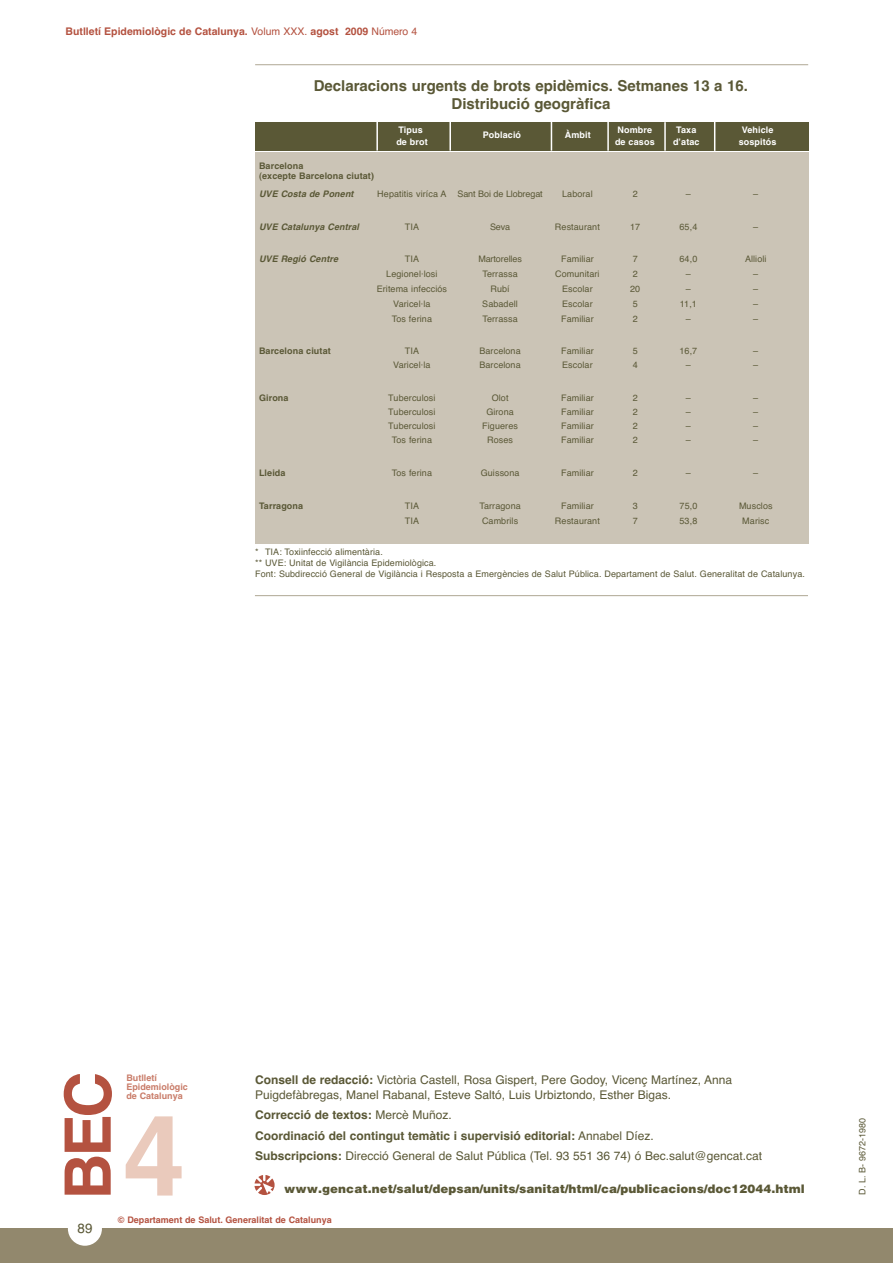
<style>
.page{position:relative;width:893px;height:1263px;background:#fff}
.page>*{position:absolute;margin:0;border:0;box-sizing:border-box;transform-origin:0 0}
.t1{font:700 112.5px "Helvetica";color:#eacabc}
.t2{font:700 64.05px "Helvetica";color:#b45240}
.t3{font:700 15px/18px "Helvetica";color:#5a5836;text-align:center}
.t4{font:13.5px "Helvetica";color:#5a5836}
.t5{font:12px/20.5px "Helvetica";color:#5a5836}
.t6{font:900 12px "Helvetica";color:#5a5836}
.t7{font:700 10.5px "Helvetica";color:#b45240}
.t8{font:9px/10.8px "Helvetica";letter-spacing:.01em;color:#5a5836}
.t9{font:700 9px/10.5px "Helvetica";letter-spacing:.01em;color:#5a5836}
.t10{font:700 9px "Helvetica";letter-spacing:.015em;color:#fff}
.t11{font:italic 700 9px "Helvetica";letter-spacing:.01em;color:#5a5836}
.t12{font:9px "Helvetica";letter-spacing:-.01em;color:#5a5836}
.t13{font:700 9px "Helvetica";color:#b45240}
.t14{font:700 9px/9px "Helvetica";color:#c97c69}
.s1{font-weight:400}
.s2{font-weight:700}
</style>
<div class="page">
<div style="left:0;top:1229px;width:892px;height:34px;background:#92886d"></div>
<div style="left:68px;top:1212px;width:34px;height:34px;background:#fff;border-radius:50%"></div>
<svg style="left:254px;top:1175px;width:20px;height:20px"></svg>
<div style="left:255px;top:152px;width:553px;height:392px;background:#cbc4b6"></div>
<div style="left:255px;top:122px;width:553px;height:28px;background:#5a5836"></div>
<hr style="left:550px;top:122px;width:2px;height:29px;background:#fff">
<hr style="left:449px;top:122px;width:2px;height:29px;background:#fff">
<hr style="left:376px;top:122px;width:2px;height:29px;background:#fff">
<hr style="left:607px;top:122px;width:2px;height:29px;background:#fff">
<svg style="left:664px;top:122px;width:1px;height:29px"></svg>
<svg style="left:714px;top:122px;width:1px;height:29px"></svg>
<hr style="left:255px;top:64px;width:553px;height:1px;background:#afa794">
<hr style="left:255px;top:595px;width:553px;height:1px;background:#afa794">
<p class="t7" style="left:65px;top:27px;width:353px">Butlletí Epidemiològic de Catalunya. <span class="s1">Volum XXX.</span> agost 2009 <span class="s1">Número 4</span></p>
<h3 class="t3" style="left:314px;top:78px;width:436px">Declaracions urgents de brots epidèmics. Setmanes 13 a 16.<br>Distribució geogràfica</h3>
<p class="t10" style="left:398px;top:126px;width:26px">Tipus</p>
<p class="t10" style="left:617px;top:126px;width:36px">Nombre</p>
<p class="t10" style="left:676px;top:126px;width:22px">Taxa</p>
<p class="t10" style="left:741px;top:126px;width:33px">Vehicle</p>
<p class="t10" style="left:482px;top:131px;width:40px">Població</p>
<p class="t10" style="left:565px;top:131px;width:27px">Àmbit</p>
<p class="t10" style="left:396px;top:138px;width:33px">de brot</p>
<p class="t10" style="left:615px;top:138px;width:41px">de casos</p>
<p class="t10" style="left:673px;top:138px;width:28px">d’atac</p>
<p class="t10" style="left:738px;top:138px;width:39px">sospitós</p>
<p class="t9" style="left:259px;top:161px;width:116px">Barcelona<br>(excepte Barcelona ciutat)</p>
<p class="t11" style="left:259px;top:191px;width:96px">UVE Costa de Ponent</p>
<p class="t12" style="left:377px;top:191px;width:167px">Hepatitis viríca A Sant Boi de Llobregat</p>
<p class="t8" style="left:562px;top:190px;width:32px">Laboral</p>
<p class="t8" style="left:632px;top:190px;width:7px">2</p>
<p class="t8" style="left:686px;top:190px;width:7px">–</p>
<p class="t8" style="left:753px;top:190px;width:7px">–</p>
<p class="t11" style="left:259px;top:223px;width:102px">UVE Catalunya Central</p>
<p class="t8" style="left:405px;top:222px;width:16px">TIA</p>
<p class="t8" style="left:490px;top:222px;width:22px">Seva</p>
<p class="t8" style="left:555px;top:222px;width:46px">Restaurant</p>
<p class="t8" style="left:630px;top:222px;width:12px">17</p>
<p class="t8" style="left:679px;top:222px;width:19px">65,4</p>
<p class="t8" style="left:753px;top:222px;width:7px">–</p>
<p class="t11" style="left:259px;top:255px;width:80px">UVE Regió Centre</p>
<p class="t8" style="left:405px;top:254px;width:16px">TIA</p>
<p class="t12" style="left:478px;top:255px;width:45px">Martorelles</p>
<p class="t8" style="left:561px;top:254px;width:34px">Familiar</p>
<p class="t8" style="left:632px;top:254px;width:7px">7</p>
<p class="t8" style="left:679px;top:254px;width:19px">64,0</p>
<p class="t8" style="left:745px;top:254px;width:23px">Allioli</p>
<p class="t8" style="left:386px;top:269px;width:53px">Legionel·losi</p>
<p class="t8" style="left:482px;top:269px;width:37px">Terrassa</p>
<p class="t8" style="left:555px;top:269px;width:46px">Comunitari</p>
<p class="t8" style="left:632px;top:269px;width:7px">2</p>
<p class="t8" style="left:686px;top:269px;width:7px">–</p>
<p class="t8" style="left:753px;top:269px;width:7px">–</p>
<p class="t8" style="left:377px;top:284px;width:72px">Eritema infecciós</p>
<p class="t8" style="left:490px;top:284px;width:21px">Rubí</p>
<p class="t8" style="left:562px;top:284px;width:32px">Escolar</p>
<p class="t8" style="left:630px;top:284px;width:12px">20</p>
<p class="t8" style="left:686px;top:284px;width:7px">–</p>
<p class="t8" style="left:753px;top:284px;width:7px">–</p>
<p class="t8" style="left:393px;top:299px;width:39px">Varicel·la</p>
<p class="t8" style="left:482px;top:299px;width:37px">Sabadell</p>
<p class="t8" style="left:562px;top:299px;width:32px">Escolar</p>
<p class="t8" style="left:632px;top:299px;width:7px">5</p>
<p class="t8" style="left:679px;top:299px;width:19px">11,1</p>
<p class="t8" style="left:753px;top:299px;width:7px">–</p>
<p class="t8" style="left:392px;top:314px;width:42px">Tos ferina</p>
<p class="t8" style="left:482px;top:314px;width:37px">Terrassa</p>
<p class="t8" style="left:561px;top:314px;width:34px">Familiar</p>
<p class="t8" style="left:632px;top:314px;width:7px">2</p>
<p class="t8" style="left:686px;top:314px;width:7px">–</p>
<p class="t8" style="left:753px;top:314px;width:7px">–</p>
<p class="t9" style="left:259px;top:347px;width:73px">Barcelona ciutat</p>
<p class="t8" style="left:405px;top:346px;width:16px">TIA</p>
<p class="t8" style="left:479px;top:346px;width:43px">Barcelona</p>
<p class="t8" style="left:561px;top:346px;width:34px">Familiar</p>
<p class="t8" style="left:632px;top:346px;width:7px">5</p>
<p class="t8" style="left:679px;top:346px;width:19px">16,7</p>
<p class="t8" style="left:753px;top:346px;width:7px">–</p>
<p class="t8" style="left:393px;top:361px;width:39px">Varicel·la</p>
<p class="t8" style="left:479px;top:361px;width:43px">Barcelona</p>
<p class="t8" style="left:562px;top:361px;width:32px">Escolar</p>
<p class="t8" style="left:632px;top:361px;width:7px">4</p>
<p class="t8" style="left:686px;top:361px;width:7px">–</p>
<p class="t8" style="left:753px;top:361px;width:7px">–</p>
<p class="t9" style="left:259px;top:393px;width:31px">Girona</p>
<p class="t8" style="left:388px;top:393px;width:49px">Tuberculosi</p>
<p class="t8" style="left:491px;top:393px;width:18px">Olot</p>
<p class="t8" style="left:561px;top:393px;width:34px">Familiar</p>
<p class="t8" style="left:632px;top:393px;width:7px">2</p>
<p class="t8" style="left:686px;top:393px;width:7px">–</p>
<p class="t8" style="left:753px;top:393px;width:7px">–</p>
<p class="t8" style="left:388px;top:407px;width:49px">Tuberculosi</p>
<p class="t8" style="left:486px;top:407px;width:29px">Girona</p>
<p class="t8" style="left:561px;top:407px;width:34px">Familiar</p>
<p class="t8" style="left:632px;top:407px;width:7px">2</p>
<p class="t8" style="left:686px;top:407px;width:7px">–</p>
<p class="t8" style="left:753px;top:407px;width:7px">–</p>
<p class="t8" style="left:388px;top:421px;width:49px">Tuberculosi</p>
<p class="t8" style="left:482px;top:421px;width:37px">Figueres</p>
<p class="t8" style="left:561px;top:421px;width:34px">Familiar</p>
<p class="t8" style="left:632px;top:421px;width:7px">2</p>
<p class="t8" style="left:686px;top:421px;width:7px">–</p>
<p class="t8" style="left:753px;top:421px;width:7px">–</p>
<p class="t8" style="left:392px;top:436px;width:42px">Tos ferina</p>
<p class="t8" style="left:487px;top:436px;width:27px">Roses</p>
<p class="t8" style="left:561px;top:436px;width:34px">Familiar</p>
<p class="t8" style="left:632px;top:436px;width:7px">2</p>
<p class="t8" style="left:686px;top:436px;width:7px">–</p>
<p class="t8" style="left:753px;top:436px;width:7px">–</p>
<p class="t9" style="left:259px;top:469px;width:28px">Lleida</p>
<p class="t8" style="left:392px;top:469px;width:42px">Tos ferina</p>
<p class="t8" style="left:480px;top:469px;width:40px">Guissona</p>
<p class="t8" style="left:561px;top:469px;width:34px">Familiar</p>
<p class="t8" style="left:632px;top:469px;width:7px">2</p>
<p class="t8" style="left:686px;top:469px;width:7px">–</p>
<p class="t8" style="left:753px;top:469px;width:7px">–</p>
<p class="t9" style="left:259px;top:502px;width:46px">Tarragona</p>
<p class="t8" style="left:405px;top:502px;width:16px">TIA</p>
<p class="t8" style="left:479px;top:502px;width:43px">Tarragona</p>
<p class="t8" style="left:561px;top:502px;width:34px">Familiar</p>
<p class="t8" style="left:632px;top:502px;width:7px">3</p>
<p class="t8" style="left:679px;top:502px;width:19px">75,0</p>
<p class="t8" style="left:739px;top:502px;width:35px">Musclos</p>
<p class="t8" style="left:405px;top:517px;width:16px">TIA</p>
<p class="t8" style="left:482px;top:517px;width:38px">Cambrils</p>
<p class="t8" style="left:555px;top:517px;width:46px">Restaurant</p>
<p class="t8" style="left:632px;top:517px;width:7px">7</p>
<p class="t8" style="left:679px;top:517px;width:19px">53,8</p>
<p class="t8" style="left:742px;top:517px;width:28px">Marisc</p>
<p class="t8" style="left:255px;top:547px;width:551px">* TIA: Toxiinfecció alimentària.<br>** UVE: Unitat de Vigilància Epidemiològica.<br>Font: Subdirecció General de Vigilància i Resposta a Emergències de Salut Pública. Departament de Salut. Generalitat de Catalunya.</p>
<h2 class="t2" style="left:65px;top:1200px;width:130px;rotate:-90deg">BEC</h2>
<p class="t14" style="left:126px;top:1074px;width:63px">Butlletí<br>Epidemiològic de Catalunya</p>
<h1 class="t1" style="left:123px;top:1115px;width:64px">4</h1>
<h3 class="t5" style="left:255px;top:1073px;width:479px;line-height:15px"><span class="s2">Consell de redacció:</span> Victòria Castell, Rosa Gispert, Pere Godoy, Vicenç Martínez, Anna<br>Puigdefàbregas, Manel Rabanal, Esteve Saltó, Luis Urbiztondo, Esther Bigas.</h3>
<h3 class="t5" style="left:255px;top:1106px;width:508px"><span class="s2">Correcció de textos:</span> Mercè Muñoz.<br><span class="s2">Coordinació del contingut temàtic i supervisió editorial:</span> Annabel Díez.<br><span class="s2">Subscripcions:</span> Direcció General de Salut Pública (Tel. 93 551 36 74) ó Bec.salut@gencat.cat</h3>
<h3 class="t6" style="left:284px;top:1185px;width:522px">www.gencat.net/salut/depsan/units/sanitat/html/ca/publicacions/doc12044.html</h3>
<h3 class="t4" style="left:77px;top:1223px;width:17px">89</h3>
<p class="t13" style="left:118px;top:1217px;width:215px">© Departament de Salut. Generalitat de Catalunya</p>
<p class="t8" style="left:857px;top:1195px;width:78px;rotate:-90deg">D. L. B- 9672-1980</p>
</div>
